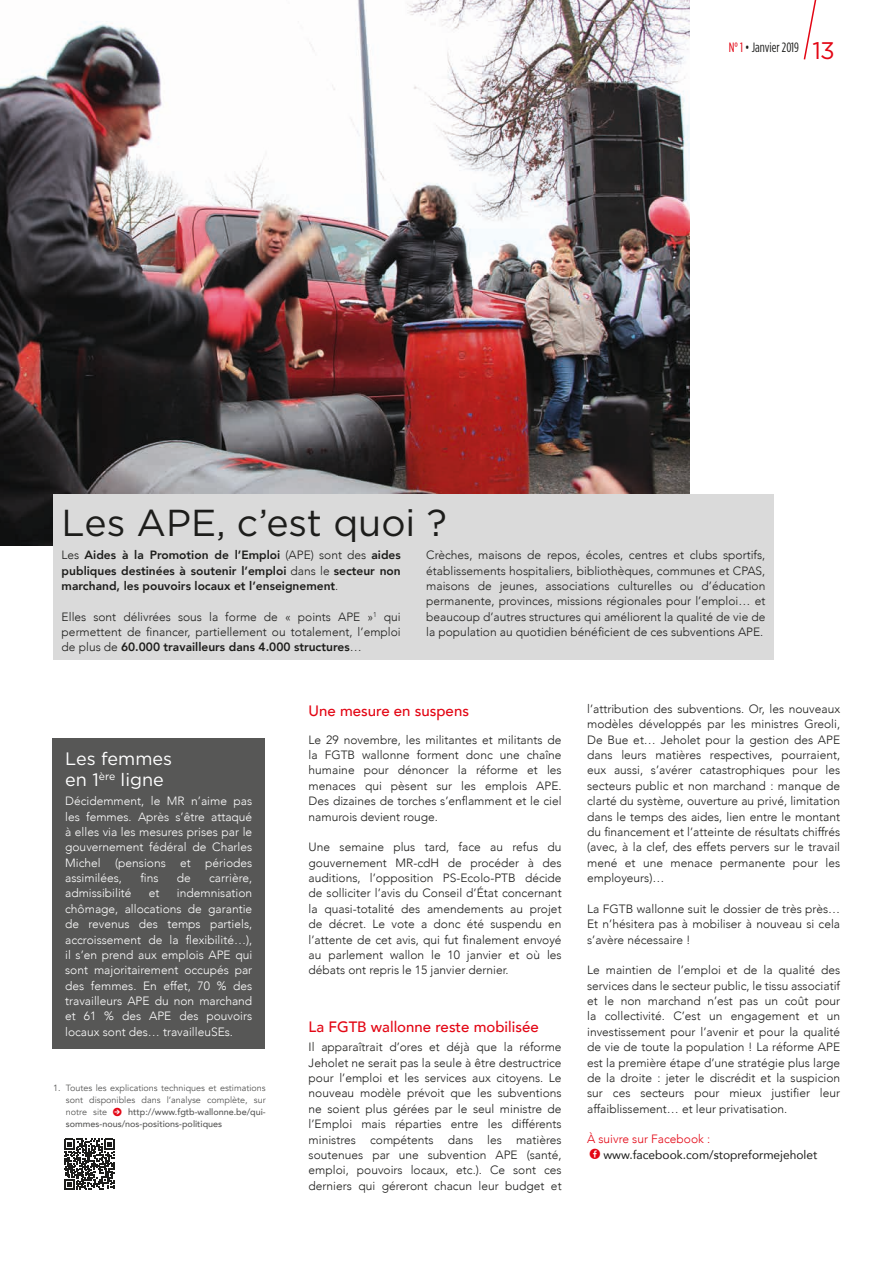
<style>
.page{position:relative;width:893px;height:1263px;background:#fff}
.page>*{position:absolute;margin:0;border:0;box-sizing:border-box;transform-origin:0 0}
.t1{font:37.5px "Gotham";color:#1d1d1b}
.t2{font:18px/21px "Gotham";color:#fff}
.t3{font:500 15px "Avenir";color:#e30614}
.t4{font:13.5px "Gotham Condensed";color:#1d1d1b}
.t5{font:300 12px/15.3px "Avenir";color:#1d1d1b;text-align:justify}
.t6{font:300 12px/15.3px "Avenir";color:#fff;text-align:justify}
.t7{font:800 12px/15.3px "Avenir";color:#1d1d1b;text-align:justify}
.t8{font:12px/15.5px "Avenir";color:#1d1d1b}
.t9{font:9px/12px "Avenir";color:#575756;text-align:justify}
.s1{color:#e30614}
.s2{font-family:"Gotham";font-size:24px;color:#e30614}
.s3{font-weight:300}
.s4{font-weight:800}
.s5{font-family:"Arrowstfb";color:#e30614}
.s6{font-weight:500}
.s7{font-weight:300;color:#e30614}
.s8{font-family:"Social Shapes";font-size:15px;color:#e30614}
</style>
<div class="page">
<img style="left:0;top:0;width:690px;height:545px">
<div style="left:52px;top:738px;width:213px;height:311px;background:#575756"></div>
<div style="left:53px;top:495px;width:721px;height:165px;background:#dadada"></div>
<svg style="left:64px;top:1138px;width:51px;height:51px"></svg>
<svg style="left:803px;top:0;width:14px;height:60px"></svg>
<p class="t4" style="left:729px;top:40px;width:108px"><span class="s1">N° 1</span> • Janvier 2019 <span class="s2">13</span></p>
<h1 class="t1" style="left:62px;top:499px;width:387px">Les APE, c’est quoi ?</h1>
<p class="t7" style="left:62px;top:547px;width:341px"><span class="s3">Les</span> Aides à la Promotion de l’Emploi <span class="s3">(APE) sont des</span> aides publiques destinées à soutenir l’emploi <span class="s3">dans le</span> secteur non marchand, les pouvoirs locaux et l’enseignement<span class="s3">.</span></p>
<p class="t5" style="left:62px;top:609px;width:341px">Elles sont délivrées sous la forme de « points APE »<sup>1</sup> qui permettent de financer, partiellement ou totalement, l’emploi de plus de <span class="s4">60.000 travailleurs dans 4.000 structures</span>…</p>
<p class="t5" style="left:426px;top:547px;width:341px">Crèches, maisons de repos, écoles, centres et clubs sportifs, établissements hospitaliers, bibliothèques, communes et CPAS, maisons de jeunes, associations culturelles ou d’éducation permanente, provinces, missions régionales pour l’emploi… et beaucoup d’autres structures qui améliorent la qualité de vie de la population au quotidien bénéficient de ces subventions APE.</p>
<h2 class="t2" style="left:65px;top:748px;width:108px">Les femmes en 1<sup>ère</sup> ligne</h2>
<p class="t6" style="left:65px;top:793px;width:189px">Décidemment, le MR n’aime pas les femmes. Après s’être attaqué à elles via les mesures prises par le gouvernement fédéral de Charles Michel (pensions et périodes assimilées,</p>
<p class="t6" style="left:140px;top:870px;width:20px">fins</p>
<p class="t6" style="left:177px;top:870px;width:16px">de</p>
<p class="t6" style="left:209px;top:870px;width:45px">carrière,</p>
<p class="t6" style="left:65px;top:886px;width:189px;text-indent:112px">indemnisation chômage, allocations de garantie de revenus des temps partiels, accroissement de la flexibilité…), il s’en prend aux emplois APE qui sont majoritairement occupés par des femmes. En effet, 70 % des travailleurs APE du non marchand et 61 % des APE des pouvoirs locaux sont des… travailleuSEs.</p>
<p class="t6" style="left:65px;top:886px;width:68px">admissibilité</p>
<p class="t6" style="left:149px;top:886px;width:12px">et</p>
<p class="t9" style="left:66px;top:1082px;width:201px;text-indent:-13px">1. Toutes les explications techniques et estimations sont disponibles dans l’analyse complète, sur notre site <span class="s5">J</span> <span class="s6">http://www.fgtb-wallonne.be/qui&shy;sommes-nous/nos-positions-politiques</span></p>
<p class="t3" style="left:309px;top:698px;width:162px">Une mesure en suspens</p>
<p class="t5" style="left:309px;top:732px;width:254px">Le 29 novembre, les militantes et militants de la FGTB wallonne forment donc une chaîne humaine pour dénoncer la réforme et les menaces qui pèsent sur les emplois APE.<br>Des dizaines de torches s’enflamment et le ciel namurois devient rouge.</p>
<p class="t5" style="left:309px;top:839px;width:254px">Une semaine plus tard, face au refus du gouvernement MR-cdH de procéder à des auditions, l’opposition PS-Ecolo-PTB décide de solliciter l’avis du Conseil d’État concernant la quasi-totalité des amendements au projet de décret. Le vote a donc été suspendu en l’attente de cet avis, qui fut finalement envoyé au parlement wallon le 10 janvier et où les débats ont repris le 15 janvier dernier.</p>
<p class="t3" style="left:309px;top:1013px;width:232px">La FGTB wallonne reste mobilisée</p>
<p class="t5" style="left:309px;top:1039px;width:254px">Il apparaîtrait d’ores et déjà que la réforme Jeholet ne serait pas la seule à être destructrice pour l’emploi et les services aux citoyens. Le nouveau modèle prévoit que les subventions ne soient plus gérées par le seul ministre de l’Emploi mais réparties entre les différents ministres compétents dans les matières soutenues par une subvention APE (santé, emploi, pouvoirs locaux, etc.). Ce sont ces derniers qui géreront chacun leur budget et</p>
<p class="t5" style="left:587px;top:701px;width:254px">l’attribution des subventions. Or, les nouveaux modèles développés par les ministres Greoli, De Bue et… Jeholet pour la gestion des APE dans leurs matières respectives, pourraient, eux aussi, s’avérer catastrophiques pour les secteurs public et non marchand : manque de clarté du système, ouverture au privé, limitation dans le temps des aides, lien entre le montant du financement et l’atteinte de résultats chiffrés (avec, à la clef, des effets pervers sur le travail mené et une menace permanente pour les employeurs)…</p>
<p class="t5" style="left:587px;top:901px;width:254px">La FGTB wallonne suit le dossier de très près… Et n’hésitera pas à mobiliser à nouveau si cela s’avère nécessaire !</p>
<p class="t5" style="left:587px;top:962px;width:254px">Le maintien de l’emploi et de la qualité des services dans le secteur public, le tissu associatif et le non marchand n’est pas un coût pour la collectivité. C’est un engagement et un investissement pour l’avenir et pour la qualité de vie de toute la population ! La réforme APE est la première étape d’une stratégie plus large de la droite : jeter le discrédit et la suspicion sur ces secteurs pour mieux justifier leur affaiblissement… et leur privatisation.</p>
<p class="t8" style="left:587px;top:1131px;width:232px"><span class="s7">À suivre sur Facebook :<br></span><span class="s8">!</span> www.facebook.com/stopreformejeholet</p>
</div>
